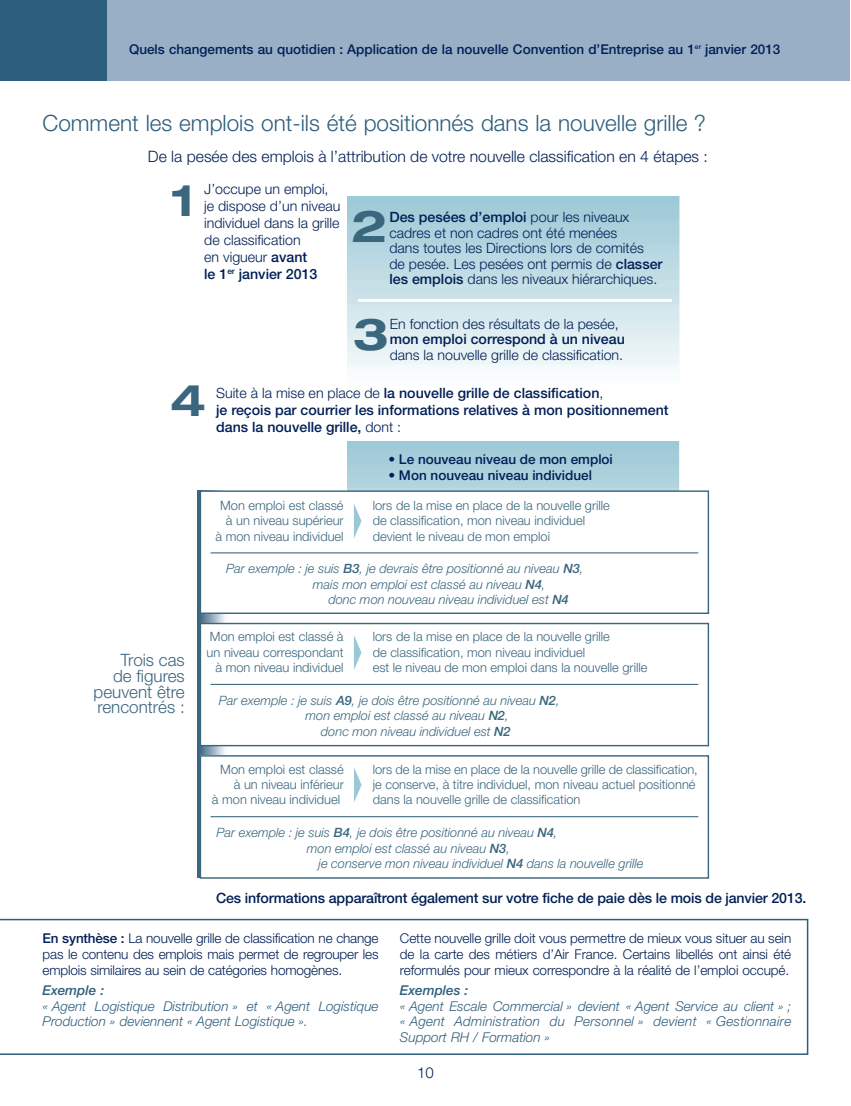
<style>
.page{position:relative;width:851px;height:1106px;background:#fff}
.page>*{position:absolute;margin:0;border:0;box-sizing:border-box;transform-origin:0 0}
.t1{font:700 expanded 44.1px "Helvetica Neue";color:#3a667e}
.t2{font:300 22.5px "Helvetica Neue";color:#2e5e7d}
.t3{font:300 16.95px/15.6px "Helvetica Neue";color:#3a667e;text-align:right}
.t4{font:300 15.75px "Helvetica Neue";color:#001f56}
.t5{font:300 15px "Helvetica Neue";color:#001f56}
.t6{font:300 14.25px/17px "Helvetica Neue";color:#001f56}
.t7{font:500 14.25px/17px "Helvetica Neue";color:#001f56}
.t8{font:300 13.5px/15.8px "Helvetica Neue";letter-spacing:-.01em;color:#001f56;text-align:justify}
.t9{font:italic 300 13.5px/15.8px "Helvetica Neue";color:#2e5e7d}
.t10{font:500 13.5px "Helvetica Neue";color:#001f56}
.t11{font:italic 500 13.5px "Helvetica Neue";color:#2e5e7d}
.t12{font:300 12.9px/15.5px "Helvetica Neue";color:#3a667e;text-align:right}
.t13{font:italic 300 12.9px/15.5px "Helvetica Neue";color:#3a667e}
.s1{font-weight:500}
.s2{font-weight:300}
</style>
<div class="page">
<div style="left:0;top:0;width:849px;height:81px;background:#99afc5"></div>
<div style="left:0;top:0;width:106px;height:81px;background:#2e5e7d"></div>
<img style="left:197px;top:490px;width:31px;height:387px">
<div style="left:200px;top:756px;width:508px;height:122px;background:#fff"></div>
<div style="left:200px;top:755px;width:509px;height:123px;border:1px solid #3a667e"></div>
<div style="left:200px;top:623px;width:508px;height:122px;background:#fff"></div>
<div style="left:200px;top:623px;width:509px;height:123px;border:1px solid #3a667e"></div>
<div style="left:200px;top:491px;width:508px;height:122px;background:#fff"></div>
<div style="left:200px;top:490px;width:509px;height:124px;border:1px solid #3a667e"></div>
<svg style="left:354px;top:504px;width:7px;height:34px"></svg>
<hr style="left:210px;top:552px;width:488px;height:1px;background:#3a667e">
<svg style="left:354px;top:635px;width:7px;height:35px"></svg>
<hr style="left:210px;top:684px;width:488px;height:1px;background:#3a667e">
<svg style="left:354px;top:768px;width:7px;height:34px"></svg>
<hr style="left:210px;top:816px;width:488px;height:1px;background:#3a667e">
<svg style="left:0;top:918px;width:808px;height:136px"></svg>
<p class="t10" style="left:129px;top:44px;width:652px">Quels changements au quotidien : Application de la nouvelle Convention d’Entreprise au 1<sup>er</sup> janvier 2013</p>
<h2 class="t2" style="left:43px;top:115px;width:665px">Comment les emplois ont-ils été positionnés dans la nouvelle grille ?</h2>
<p class="t4" style="left:148px;top:151px;width:561px">De la pesée des emplois à l’attribution de votre nouvelle classification en 4 étapes :</p>
<h1 class="t1" style="left:171px;top:184px;width:26px">1</h1>
<p class="t6" style="left:204px;top:181px;width:138px">J’occupe un emploi, je dispose d’un niveau individuel dans la grille de classification<br>en vigueur <span class="s1">avant<br>le 1</span><sup>er</sup> <span class="s1">janvier 2013</span></p>
<h1 class="t1" style="left:351px;top:210px;width:37px">2</h1>
<p class="t6" style="left:389px;top:210px;width:275px;line-height:15.6px"><span class="s1">Des pesées d’emploi</span> pour les niveaux cadres et non cadres ont été menées<br>dans toutes les Directions lors de comités de pesée. Les pesées ont permis de <span class="s1">classer les emplois</span> dans les niveaux hiérarchiques.</p>
<p class="t6" style="left:390px;top:316px;width:230px">En fonction des résultats de la pesée,</p>
<p class="t7" style="left:390px;top:332px;width:236px">mon emploi correspond à un niveau</p>
<h1 class="t1" style="left:353px;top:318px;width:37px">3</h1>
<p class="t6" style="left:390px;top:347px;width:235px">dans la nouvelle grille de classification.</p>
<h1 class="t1" style="left:170px;top:383px;width:37px">4</h1>
<p class="t7" style="left:216px;top:385px;width:454px"><span class="s2">Suite à la mise en place de</span> la nouvelle grille de classification<span class="s2">,<br></span>je reçois par courrier les informations relatives à mon positionnement dans la nouvelle grille, <span class="s2">dont :</span></p>
<p class="t10" style="left:388px;top:454px;width:226px">• Le nouveau niveau de mon emploi</p>
<p class="t10" style="left:388px;top:470px;width:205px">• Mon nouveau niveau individuel</p>
<h3 class="t3" style="left:94px;top:654px;width:93px">Trois cas<br>de figures peuvent être rencontrés :</h3>
<p class="t12" style="left:215px;top:499px;width:130px">Mon emploi est classé à un niveau supérieur<br>à mon niveau individuel</p>
<p class="t12" style="left:373px;top:499px;width:239px;text-align:left">lors de la mise en place de la nouvelle grille de classification, mon niveau individuel devient le niveau de mon emploi</p>
<p class="t13" style="left:313px;top:562px;width:272px;text-indent:-87px">Par exemple : je suis <span class="s1">B3</span>, je devrais être positionné au niveau <span class="s1">N3</span>, mais mon emploi est classé au niveau <span class="s1">N4</span>,</p>
<p class="t13" style="left:328px;top:593px;width:242px">donc mon nouveau niveau individuel est <span class="s1">N4</span></p>
<p class="t12" style="left:207px;top:630px;width:138px">Mon emploi est classé à un niveau correspondant à mon niveau individuel</p>
<p class="t12" style="left:373px;top:630px;width:276px;text-align:left">lors de la mise en place de la nouvelle grille<br>de classification, mon niveau individuel<br>est le niveau de mon emploi dans la nouvelle grille</p>
<p class="t13" style="left:219px;top:694px;width:342px">Par exemple : je suis <span class="s1">A9</span>, je dois être positionné au niveau <span class="s1">N2</span>,</p>
<p class="t13" style="left:305px;top:709px;width:205px">mon emploi est classé au niveau <span class="s1">N2</span>,</p>
<p class="t13" style="left:321px;top:724px;width:191px">donc mon niveau individuel est <span class="s1">N2</span></p>
<p class="t12" style="left:212px;top:762px;width:133px">Mon emploi est classé à un niveau inférieur<br>à mon niveau individuel</p>
<p class="t12" style="left:373px;top:762px;width:326px;text-align:left">lors de la mise en place de la nouvelle grille de classification, je conserve, à titre individuel, mon niveau actuel positionné dans la nouvelle grille de classification</p>
<p class="t13" style="left:307px;top:826px;width:252px;text-indent:-90px">Par exemple : je suis <span class="s1">B4</span>, je dois être positionné au niveau <span class="s1">N4</span>, mon emploi est classé au niveau <span class="s1">N3</span>,</p>
<p class="t13" style="left:318px;top:857px;width:326px">je conserve mon niveau individuel <span class="s1">N4</span> dans la nouvelle grille</p>
<p class="t7" style="left:216px;top:890px;width:592px">Ces informations apparaîtront également sur votre fiche de paie dès le mois de janvier 2013.</p>
<p class="t8" style="left:43px;top:932px;width:337px"><span class="s1">En synthèse :</span> La nouvelle grille de classification ne change pas le contenu des emplois mais permet de regrouper les emplois similaires au sein de catégories homogènes.</p>
<p class="t11" style="left:43px;top:985px;width:63px">Exemple :</p>
<p class="t9" style="left:43px;top:999px;width:337px">« Agent Logistique Distribution » et « Agent Logistique<br>Production » deviennent « Agent Logistique ».</p>
<p class="t8" style="left:400px;top:932px;width:393px">Cette nouvelle grille doit vous permettre de mieux vous situer au sein de la carte des métiers d’Air France. Certains libellés ont ainsi été reformulés pour mieux correspondre à la réalité de l’emploi occupé.</p>
<p class="t11" style="left:400px;top:985px;width:70px">Exemples :</p>
<p class="t9" style="left:400px;top:999px;width:393px;text-align:justify">« Agent Escale Commercial » devient « Agent Service au client » ; « Agent Administration du Personnel » devient « Gestionnaire Support RH / Formation »</p>
<p class="t5" style="left:417px;top:1067px;width:18px">10</p>
</div>
